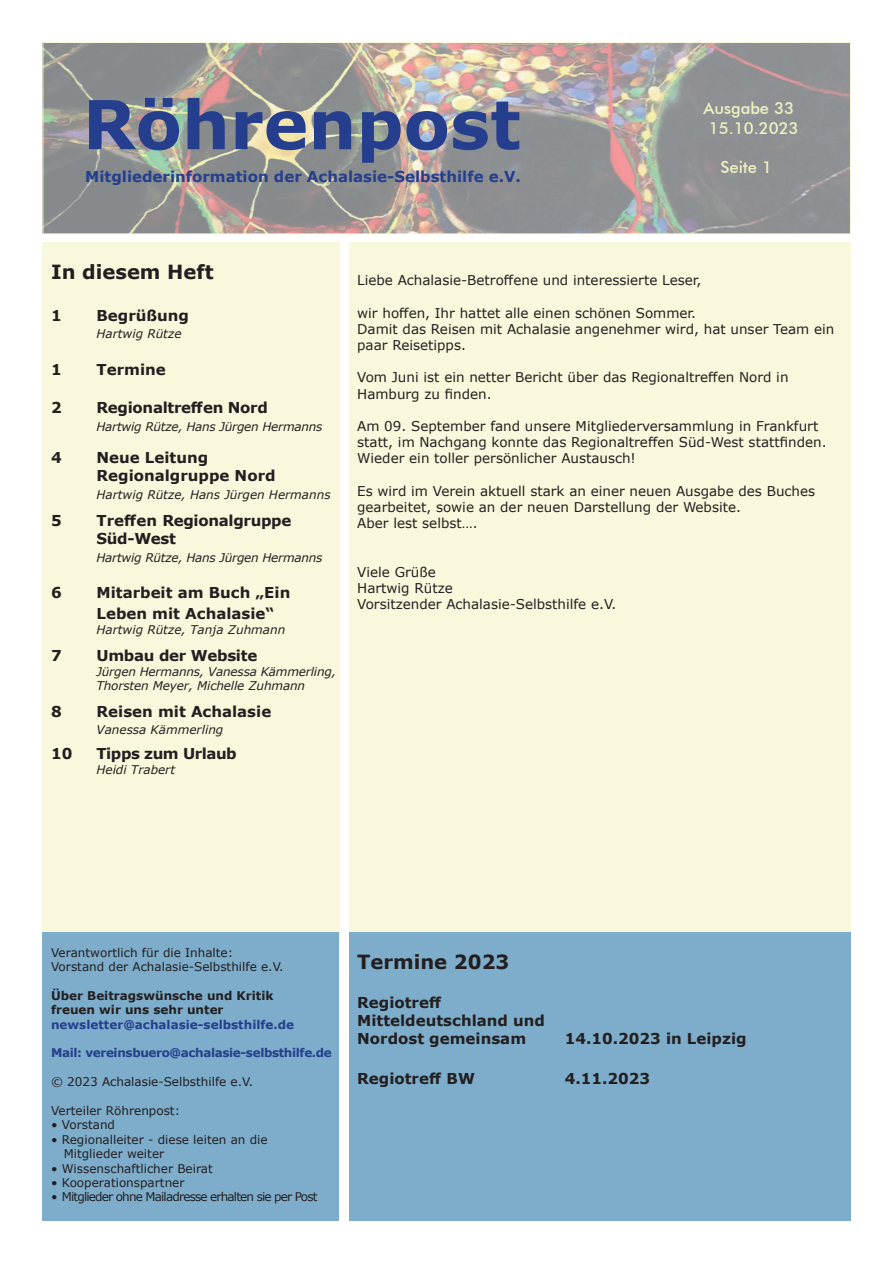
<style>
.page{position:relative;width:893px;height:1263px;background:#fff}
.page>*{position:absolute;margin:0;border:0;box-sizing:border-box;transform-origin:0 0}
.t1{font:700 67.5px "Verdana";color:#253f8e}
.t2{font:700 19.5px "Verdana";color:#231f20}
.t3{font:700 18px "Century Gothic";color:#231f20}
.t4{font:500 16.5px/19.8px "Futura BT";color:#eef2c1;text-align:center}
.t5{font:700 15px/18px "Verdana";color:#231f20}
.t6{font:700 15px/18px "Verdana";letter-spacing:-.02em;color:#231f20}
.t7{font:700 15px "Verdana";color:#253f8e}
.t8{font:700 15px "Verdana";letter-spacing:-.03em;color:#231f20}
.t9{font:13.5px/16.2px "Verdana";color:#231f20}
.t10{font:italic 12px/14.4px "Verdana";letter-spacing:-.01em;color:#231f20}
.t11{font:12px/14.4px "Verdana";color:#231f20}
.t12{font:700 12px/14.4px "Verdana";color:#231f20}
.t13{font:12px "Verdana";letter-spacing:-.07em;color:#231f20}
.t14{font:700 12px "Verdana";letter-spacing:-.03em;color:#253f8e}
.t15{font:700 12px "Verdana";color:#253f8e}
</style>
<div class="page">
<img style="left:45px;top:44px;width:804px;height:188px">
<div style="left:43px;top:42px;width:808px;height:192px;border:1px solid #faf8dc"></div>
<div style="left:349px;top:242px;width:501px;height:682px;background:#faf8dc"></div>
<div style="left:349px;top:932px;width:501px;height:288px;background:#7dadcb"></div>
<div style="left:43px;top:932px;width:296px;height:288px;background:#7dadcb"></div>
<div style="left:43px;top:242px;width:297px;height:690px;background:#faf8dc"></div>
<h1 class="t1" style="left:83px;top:77px;width:440px">Röhrenpost</h1>
<p class="t7" style="left:85px;top:165px;width:437px">Mitgliederinformation der Achalasie-Selbsthilfe e.V.</p>
<p class="t4" style="left:703px;top:98px;width:97px">Ausgabe 33<br>15.10.2023</p>
<p class="t4" style="left:720px;top:157px;width:53px">Seite 1</p>
<h3 class="t3" style="left:51px;top:257px;width:126px">In diesem Heft</h3>
<h2 class="t2" style="left:51px;top:258px;width:164px">In diesem Heft</h2>
<p class="t5" style="left:51px;top:306px;width:12px">1</p>
<p class="t5" style="left:97px;top:306px;width:94px">Begrüßung</p>
<p class="t10" style="left:97px;top:326px;width:86px">Hartwig Rütze</p>
<p class="t5" style="left:51px;top:360px;width:12px">1</p>
<p class="t5" style="left:97px;top:360px;width:71px">Termine</p>
<p class="t5" style="left:51px;top:398px;width:12px">2</p>
<p class="t6" style="left:97px;top:398px;width:173px">Regionaltreffen Nord</p>
<p class="t10" style="left:97px;top:419px;width:227px">Hartwig Rütze, Hans Jürgen Hermanns</p>
<p class="t5" style="left:51px;top:448px;width:12px">4</p>
<p class="t5" style="left:97px;top:448px;width:181px">Neue Leitung<br>Regionalgruppe Nord</p>
<p class="t10" style="left:97px;top:487px;width:236px">Hartwig Rütze, Hans Jürgen Hermanns</p>
<p class="t5" style="left:51px;top:511px;width:12px">5</p>
<p class="t6" style="left:97px;top:511px;width:196px">Treffen Regionalgruppe<br>Süd-West</p>
<p class="t10" style="left:97px;top:550px;width:227px">Hartwig Rütze, Hans Jürgen Hermanns</p>
<p class="t5" style="left:51px;top:583px;width:12px">6</p>
<p class="t5" style="left:97px;top:581px;width:195px;line-height:21px">Mitarbeit am Buch „Ein<br>Leben mit Achalasie“</p>
<p class="t10" style="left:97px;top:622px;width:190px">Hartwig Rütze, Tanja Zuhmann</p>
<p class="t5" style="left:51px;top:646px;width:12px">7</p>
<p class="t6" style="left:97px;top:646px;width:162px">Umbau der Website</p>
<p class="t10" style="left:97px;top:664px;width:241px">Jürgen Hermanns, Vanessa Kämmerling,<br>Thorsten Meyer, Michelle Zuhmann</p>
<p class="t5" style="left:51px;top:702px;width:12px">8</p>
<p class="t5" style="left:97px;top:702px;width:176px">Reisen mit Achalasie</p>
<p class="t10" style="left:97px;top:722px;width:128px">Vanessa Kämmerling</p>
<p class="t5" style="left:51px;top:744px;width:23px">10</p>
<p class="t8" style="left:97px;top:743px;width:142px">Tipps zum Urlaub</p>
<p class="t10" style="left:97px;top:762px;width:80px">Heidi Trabert</p>
<p class="t9" style="left:357px;top:272px;width:346px">Liebe Achalasie-Betroffene und interessierte Leser,</p>
<p class="t9" style="left:357px;top:304px;width:479px">wir hoffen, Ihr hattet alle einen schönen Sommer.<br>Damit das Reisen mit Achalasie angenehmer wird, hat unser Team ein paar Reisetipps.</p>
<p class="t9" style="left:357px;top:369px;width:433px">Vom Juni ist ein netter Bericht über das Regionaltreffen Nord in<br>Hamburg zu finden.</p>
<p class="t9" style="left:357px;top:418px;width:471px">Am 09. September fand unsere Mitgliederversammlung in Frankfurt statt, im Nachgang konnte das Regionaltreffen Süd-West stattfinden.<br>Wieder ein toller persönlicher Austausch!</p>
<p class="t9" style="left:357px;top:483px;width:459px">Es wird im Verein aktuell stark an einer neuen Ausgabe des Buches gearbeitet, sowie an der neuen Darstellung der Website.<br>Aber lest selbst….</p>
<p class="t9" style="left:357px;top:564px;width:261px">Viele Grüße<br>Hartwig Rütze<br>Vorsitzender Achalasie-Selbsthilfe e.V.</p>
<p class="t11" style="left:51px;top:945px;width:234px">Verantwortlich für die Inhalte:<br>Vorstand der Achalasie-Selbsthilfe e.V.</p>
<p class="t12" style="left:51px;top:988px;width:224px">Über Beitragswünsche und Kritik freuen wir uns sehr unter</p>
<p class="t15" style="left:51px;top:1016px;width:245px">newsletter@achalasie-selbsthilfe.de</p>
<p class="t14" style="left:51px;top:1044px;width:282px">Mail: vereinsbuero@achalasie-selbsthilfe.de</p>
<p class="t11" style="left:51px;top:1074px;width:203px">© 2023 Achalasie-Selbsthilfe e.V.</p>
<p class="t11" style="left:51px;top:1103px;width:131px">Verteiler Röhrenpost:</p>
<p class="t11" style="left:51px;top:1118px;width:66px">• Vorstand</p>
<p class="t11" style="left:64px;top:1132px;width:205px;text-indent:-13px">• Regionalleiter - diese leiten an die<br>Mitglieder weiter</p>
<p class="t11" style="left:51px;top:1161px;width:163px">• Wissenschaftlicher Beirat</p>
<p class="t11" style="left:51px;top:1175px;width:135px">• Kooperationspartner</p>
<p class="t13" style="left:51px;top:1189px;width:268px">• Mitglieder ohne Mailadresse erhalten sie per Post</p>
<h2 class="t2" style="left:357px;top:948px;width:154px">Termine 2023</h2>
<p class="t5" style="left:357px;top:993px;width:189px">Regiotreff<br>Mitteldeutschland und<br>Nordost gemeinsam</p>
<p class="t5" style="left:565px;top:1029px;width:183px">14.10.2023 in Leipzig</p>
<p class="t5" style="left:357px;top:1069px;width:119px">Regiotreff BW</p>
<p class="t5" style="left:565px;top:1069px;width:87px">4.11.2023</p>
</div>
